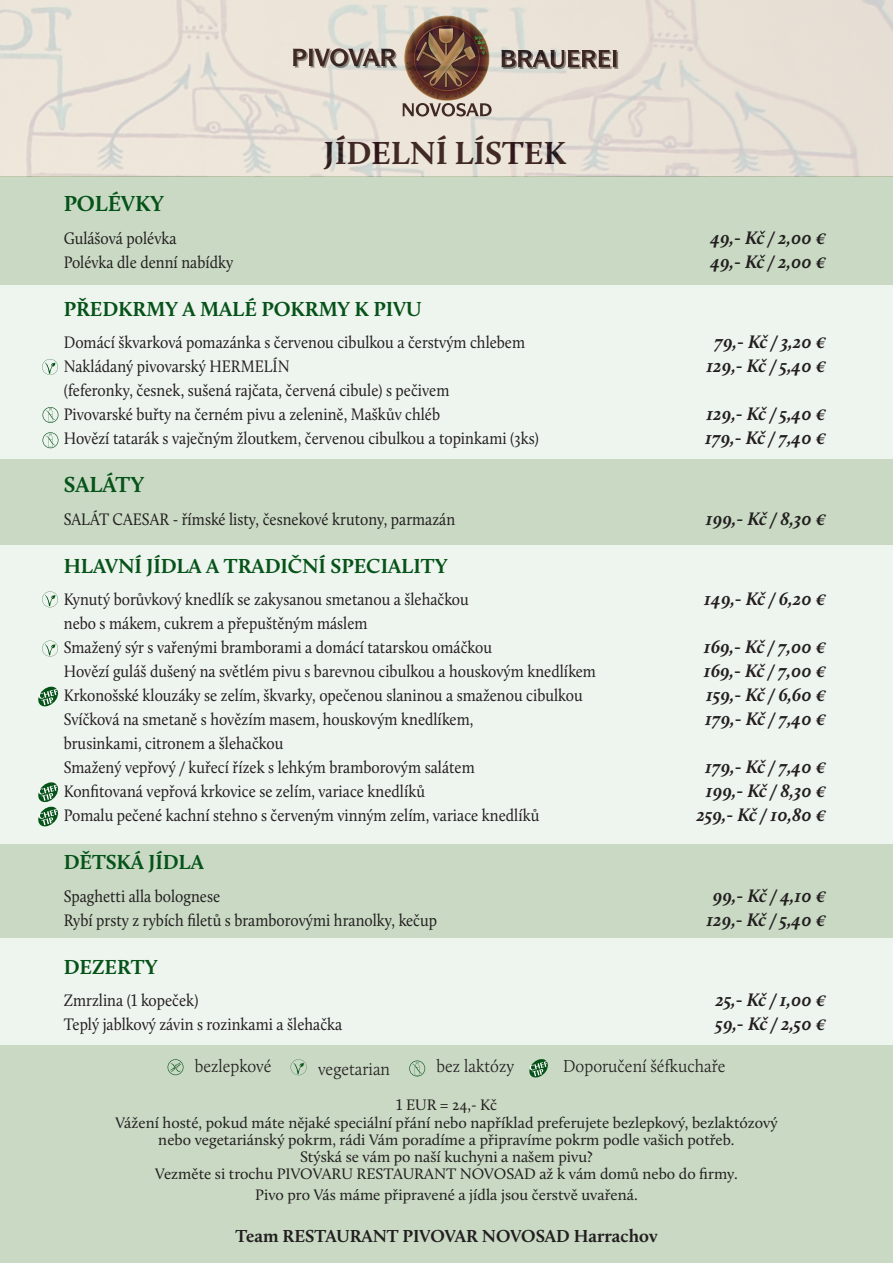
<style>
.page{position:relative;width:893px;height:1263px;background:#fff}
.page>*{position:absolute;margin:0;border:0;box-sizing:border-box;transform-origin:0 0}
.t1{font:700 33px "Calluna";color:#291520}
.t2{font:700 22.5px "Calluna";color:#065319}
.t3{font:700 21px "Calluna";color:#065319}
.t4{font:italic 700 18.75px "Calluna";color:#231f20}
.t5{font:300 18px "Calluna";color:#231f20;scale:.93 1}
.t6{font:700 18px "Calluna";color:#231f20}
.t7{font:17.25px/24px "Calluna";color:#231f20;scale:.9 1}
.t8{font:15.75px/17.2px "Calluna";color:#231f20;text-align:center}
</style>
<div class="page">
<div style="left:0;top:177px;width:893px;height:1086px;background:#eef4ee"></div>
<div style="left:0;top:1045px;width:893px;height:218px;background:#c9d9c4"></div>
<div style="left:0;top:844px;width:893px;height:93px;background:#c9d9c4"></div>
<div style="left:0;top:459px;width:893px;height:85px;background:#c9d9c4"></div>
<div style="left:0;top:177px;width:893px;height:108px;background:#c9d9c4"></div>
<svg style="left:168px;top:1059px;width:15px;height:16px"></svg>
<svg style="left:291px;top:1059px;width:16px;height:16px"></svg>
<svg style="left:409px;top:1060px;width:16px;height:16px"></svg>
<svg style="left:529px;top:1059px;width:19px;height:19px"></svg>
<img style="left:0;top:0;width:893px;height:177px">
<svg style="left:38px;top:686px;width:20px;height:21px"></svg>
<svg style="left:38px;top:782px;width:21px;height:45px"></svg>
<svg style="left:42px;top:359px;width:16px;height:16px"></svg>
<svg style="left:42px;top:591px;width:16px;height:16px"></svg>
<svg style="left:42px;top:641px;width:16px;height:15px"></svg>
<svg style="left:43px;top:432px;width:15px;height:16px"></svg>
<svg style="left:43px;top:407px;width:15px;height:16px"></svg>
<h1 class="t1" style="left:324px;top:132px;width:244px">JÍDELNÍ LÍSTEK</h1>
<h2 class="t2" style="left:64px;top:190px;width:101px">POLÉVKY</h2>
<p class="t7" style="left:64px;top:226px;width:127px">Gulášová polévka</p>
<p class="t4" style="left:710px;top:226px;width:117px">49,- Kč / 2,00 €</p>
<p class="t7" style="left:64px;top:250px;width:190px">Polévka dle denní nabídky</p>
<p class="t4" style="left:710px;top:250px;width:117px">49,- Kč / 2,00 €</p>
<p class="t3" style="left:64px;top:295px;width:359px">PŘEDKRMY A MALÉ POKRMY K PIVU</p>
<p class="t7" style="left:64px;top:330px;width:514px">Domácí škvarková pomazánka s červenou cibulkou a čerstvým chlebem</p>
<p class="t4" style="left:715px;top:330px;width:113px">79,- Kč / 3,20 €</p>
<p class="t7" style="left:64px;top:354px;width:252px">Nakládaný pivovarský HERMELÍN</p>
<p class="t4" style="left:706px;top:354px;width:121px">129,- Kč / 5,40 €</p>
<p class="t7" style="left:64px;top:378px;width:430px">(feferonky, česnek, sušená rajčata, červená cibule) s pečivem<br>Pivovarské buřty na černém pivu a zelenině, Maškův chléb</p>
<p class="t4" style="left:706px;top:402px;width:121px">129,- Kč / 5,40 €</p>
<p class="t7" style="left:64px;top:426px;width:529px">Hovězí tatarák s vaječným žloutkem, červenou cibulkou a topinkami (3ks)</p>
<p class="t4" style="left:705px;top:426px;width:122px">179,- Kč / 7,40 €</p>
<h2 class="t2" style="left:64px;top:471px;width:82px">SALÁTY</h2>
<p class="t7" style="left:64px;top:507px;width:436px">SALÁT CAESAR - římské listy, česnekové krutony, parmazán</p>
<p class="t4" style="left:706px;top:507px;width:121px">199,- Kč / 8,30 €</p>
<p class="t3" style="left:64px;top:552px;width:385px">HLAVNÍ JÍDLA A TRADIČNÍ SPECIALITY</p>
<p class="t7" style="left:64px;top:587px;width:452px">Kynutý borůvkový knedlík se zakysanou smetanou a šlehačkou</p>
<p class="t4" style="left:704px;top:587px;width:123px">149,- Kč / 6,20 €</p>
<p class="t7" style="left:64px;top:611px;width:477px">nebo s mákem, cukrem a přepuštěným máslem<br>Smažený sýr s vařenými bramborami a domácí tatarskou omáčkou</p>
<p class="t4" style="left:704px;top:635px;width:124px">169,- Kč / 7,00 €</p>
<p class="t7" style="left:64px;top:659px;width:593px">Hovězí guláš dušený na světlém pivu s barevnou cibulkou a houskovým knedlíkem</p>
<p class="t4" style="left:704px;top:659px;width:124px">169,- Kč / 7,00 €</p>
<p class="t7" style="left:64px;top:683px;width:578px">Krkonošské klouzáky se zelím, škvarky, opečenou slaninou a smaženou cibulkou</p>
<p class="t4" style="left:706px;top:683px;width:121px">159,- Kč / 6,60 €</p>
<p class="t7" style="left:64px;top:707px;width:457px">Svíčková na smetaně s hovězím masem, houskovým knedlíkem,</p>
<p class="t4" style="left:705px;top:707px;width:122px">179,- Kč / 7,40 €</p>
<p class="t7" style="left:64px;top:731px;width:458px">brusinkami, citronem a šlehačkou<br>Smažený vepřový / kuřecí řízek s lehkým bramborovým salátem</p>
<p class="t4" style="left:705px;top:755px;width:122px">179,- Kč / 7,40 €</p>
<p class="t7" style="left:64px;top:779px;width:403px">Konfitovaná vepřová krkovice se zelím, variace knedlíků</p>
<p class="t4" style="left:706px;top:779px;width:121px">199,- Kč / 8,30 €</p>
<p class="t7" style="left:64px;top:803px;width:530px">Pomalu pečené kachní stehno s červeným vinným zelím, variace knedlíků</p>
<p class="t4" style="left:696px;top:803px;width:131px">259,- Kč / 10,80 €</p>
<p class="t3" style="left:64px;top:849px;width:142px">DĚTSKÁ JÍDLA</p>
<p class="t7" style="left:64px;top:884px;width:175px">Spaghetti alla bolognese</p>
<p class="t4" style="left:713px;top:884px;width:115px">99,- Kč / 4,10 €</p>
<p class="t7" style="left:64px;top:908px;width:416px">Rybí prsty z rybích filetů s bramborovými hranolky, kečup</p>
<p class="t4" style="left:706px;top:908px;width:121px">129,- Kč / 5,40 €</p>
<p class="t3" style="left:64px;top:953px;width:95px">DEZERTY</p>
<p class="t7" style="left:64px;top:988px;width:151px">Zmrzlina (1 kopeček)</p>
<p class="t4" style="left:715px;top:988px;width:112px">25,- Kč / 1,00 €</p>
<p class="t7" style="left:64px;top:1012px;width:311px">Teplý jablkový závin s rozinkami a šlehačka</p>
<p class="t4" style="left:716px;top:1012px;width:112px">59,- Kč / 2,50 €</p>
<p class="t5" style="left:195px;top:1055px;width:84px">bezlepkové</p>
<p class="t5" style="left:318px;top:1058px;width:79px">vegetarian</p>
<p class="t5" style="left:437px;top:1055px;width:85px">bez laktózy</p>
<p class="t5" style="left:563px;top:1055px;width:176px">Doporučení šéfkuchaře</p>
<p class="t8" style="left:115px;top:1096px;width:664px">1 EUR = 24,- Kč<br>Vážení hosté, pokud máte nějaké speciální přání nebo například preferujete bezlepkový, bezlaktózový nebo vegetariánský pokrm, rádi Vám poradíme a připravíme pokrm podle vašich potřeb.<br>Stýská se vám po naší kuchyni a našem pivu?<br>Vezměte si trochu PIVOVARU RESTAURANT NOVOSAD až k vám domů nebo do firmy.</p>
<p class="t8" style="left:255px;top:1186px;width:384px">Pivo pro Vás máme připravené a jídla jsou čerstvě uvařená.</p>
<p class="t6" style="left:236px;top:1225px;width:423px">Team RESTAURANT PIVOVAR NOVOSAD Harrachov</p>
</div>
